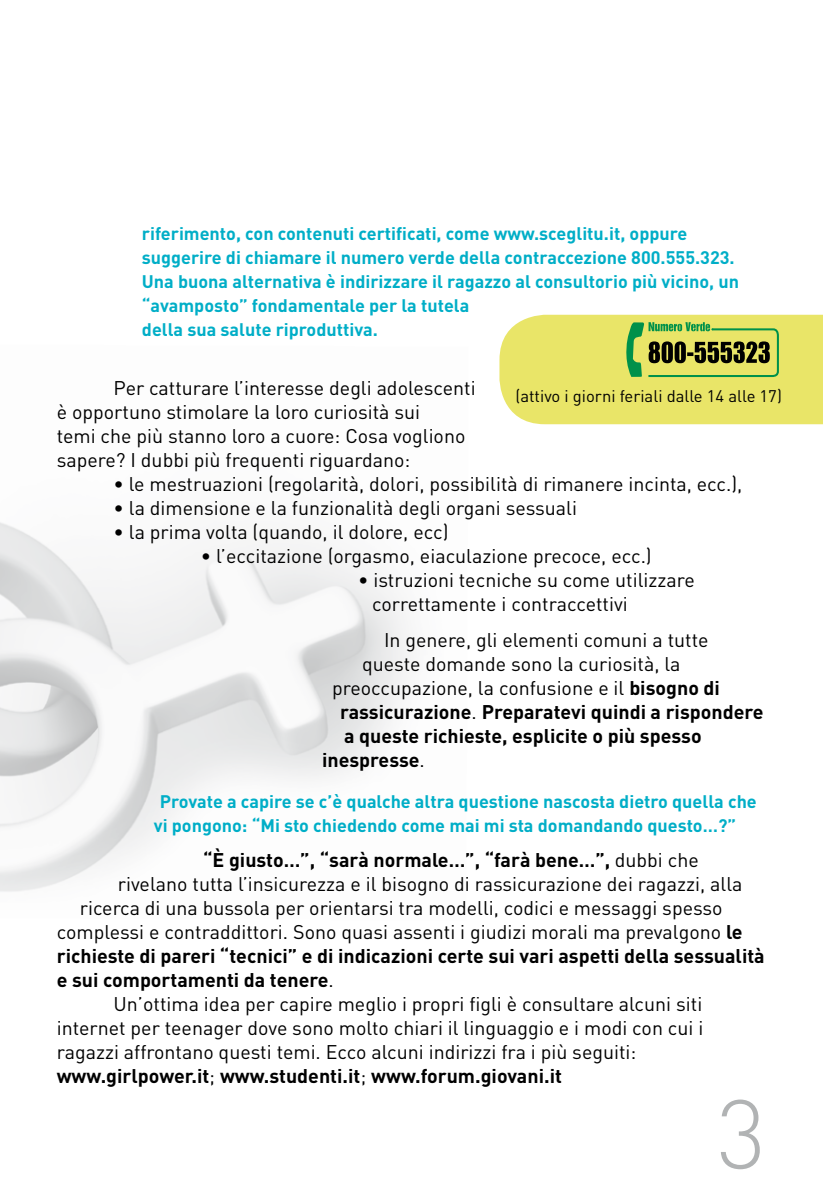
<style>
.page{position:relative;width:823px;height:1191px;background:#fff}
.page>*{position:absolute;margin:0;border:0;box-sizing:border-box;transform-origin:0 0}
.t1{font:300 96px "DIN";color:#b1b3b4}
.t2{font:19.6px/24px "DIN";color:#000}
.t3{font:700 19.6px "DIN";color:#000}
.t4{font:700 18px/24px "DIN";color:#00aec7}
.t5{font:16.6px "DIN";color:#000}
.s1{font-weight:700}
.s2{font-weight:400}
</style>
<div class="page">
<img style="left:0;top:522px;width:411px;height:370px">
<svg style="left:499px;top:315px;width:323px;height:109px;background:#d5d765"></svg>
<p class="t4" style="left:142px;top:221px;width:598px">riferimento, con contenuti certificati, come www.sceglitu.it, oppure suggerire di chiamare il numero verde della contraccezione 800.555.323.<br>Una buona alternativa è indirizzare il ragazzo al consultorio più vicino, un “avamposto” fondamentale per la tutela<br>della sua salute riproduttiva.</p>
<p class="t2" style="left:57px;top:376px;width:420px;text-indent:57px">Per catturare l’interesse degli adolescenti è opportuno stimolare la loro curiosità sui<br>temi che più stanno loro a cuore: Cosa vogliono sapere? I dubbi più frequenti riguardano:</p>
<p class="t2" style="left:113px;top:472px;width:630px">• le mestruazioni (regolarità, dolori, possibilità di rimanere incinta, ecc.),</p>
<p class="t2" style="left:113px;top:496px;width:465px">• la dimensione e la funzionalità degli organi sessuali</p>
<p class="t2" style="left:113px;top:520px;width:336px">• la prima volta (quando, il dolore, ecc)</p>
<p class="t2" style="left:201px;top:544px;width:452px">• l’eccitazione (orgasmo, eiaculazione precoce, ecc.)</p>
<p class="t2" style="left:372px;top:568px;width:324px;text-indent:-14px">• istruzioni tecniche su come utilizzare correttamente i contraccettivi</p>
<p class="t2" style="left:384px;top:627px;width:326px">In genere, gli elementi comuni a tutte</p>
<p class="t2" style="left:362px;top:651px;width:320px">queste domande sono la curiosità, la</p>
<p class="t2" style="left:332px;top:675px;width:389px">preoccupazione, la confusione e il <span class="s1">bisogno di</span></p>
<p class="t3" style="left:340px;top:699px;width:425px">rassicurazione<span class="s2">.</span> Preparatevi quindi a rispondere</p>
<p class="t3" style="left:344px;top:723px;width:359px">a queste richieste, esplicite o più spesso</p>
<p class="t3" style="left:322px;top:746px;width:104px">inespresse<span class="s2">.</span></p>
<p class="t4" style="left:154px;top:788px;width:604px;text-indent:6px">Provate a capire se c’è qualche altra questione nascosta dietro quella che vi pongono: “Mi sto chiedendo come mai mi sta domandando questo…?”</p>
<p class="t3" style="left:203px;top:847px;width:497px">“È giusto…”, “sarà normale…”, “farà bene…”, <span class="s2">dubbi che</span></p>
<p class="t2" style="left:118px;top:871px;width:626px">rivelano tutta l’insicurezza e il bisogno di rassicurazione dei ragazzi, alla</p>
<p class="t2" style="left:80px;top:895px;width:644px">ricerca di una bussola per orientarsi tra modelli, codici e messaggi spesso</p>
<p class="t2" style="left:57px;top:919px;width:687px">complessi e contraddittori. Sono quasi assenti i giudizi morali ma prevalgono <span class="s1">le</span></p>
<p class="t3" style="left:57px;top:943px;width:709px">richieste di pareri “tecnici” e di indicazioni certe sui vari aspetti della sessualità</p>
<p class="t3" style="left:57px;top:967px;width:278px">e sui comportamenti da tenere<span class="s2">.</span></p>
<p class="t2" style="left:113px;top:991px;width:590px">Un’ottima idea per capire meglio i propri figli è consultare alcuni siti</p>
<p class="t2" style="left:57px;top:1015px;width:647px">internet per teenager dove sono molto chiari il linguaggio e i modi con cui i</p>
<p class="t2" style="left:57px;top:1039px;width:580px">ragazzi affrontano questi temi. Ecco alcuni indirizzi fra i più seguiti:</p>
<p class="t3" style="left:57px;top:1063px;width:506px">www.girlpower.it<span class="s2">;</span> www.studenti.it<span class="s2">;</span> www.forum.giovani.it</p>
<p class="t5" style="left:515px;top:386px;width:268px">(attivo i giorni feriali dalle 14 alle 17)</p>
<h1 class="t1" style="left:716px;top:1075px;width:51px">3</h1>
</div>
